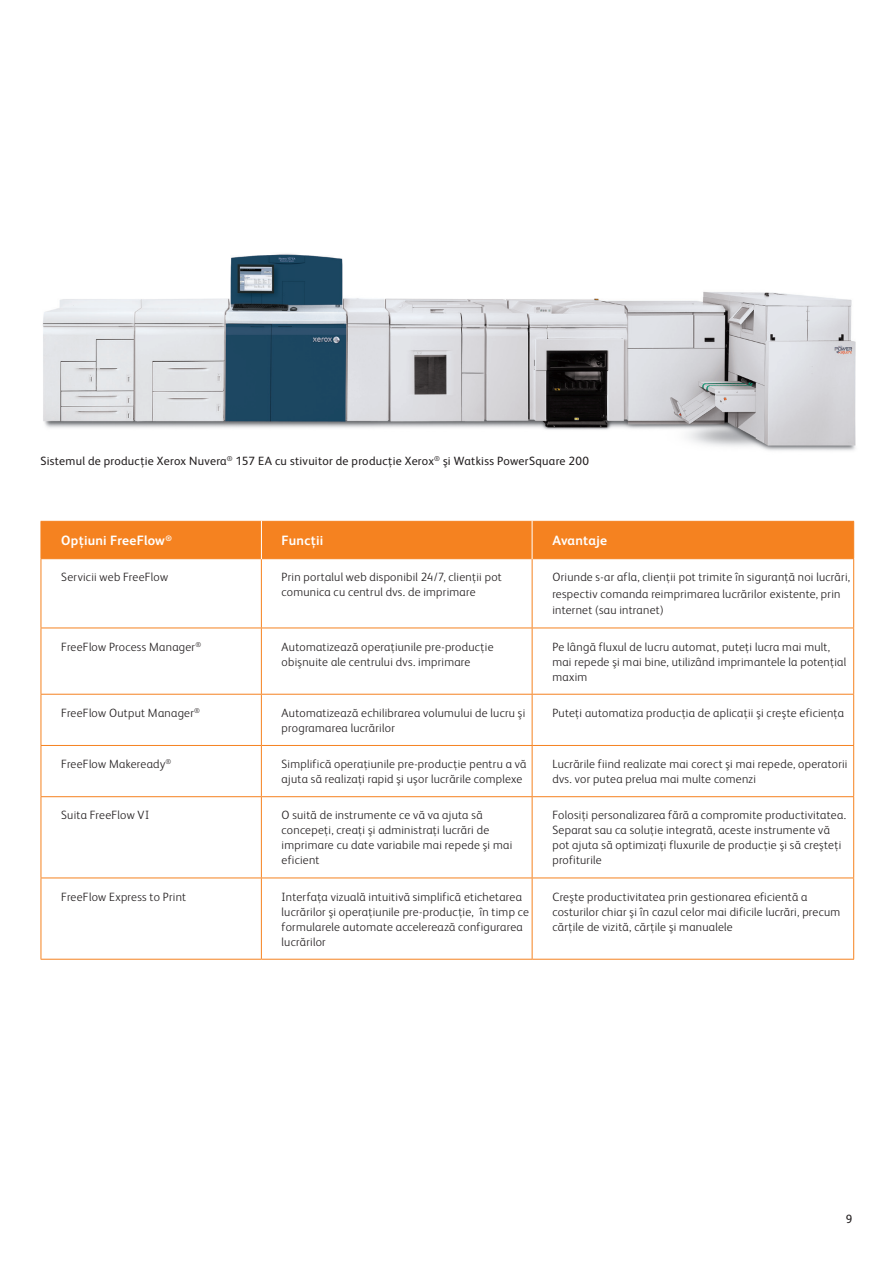
<style>
.page{position:relative;width:893px;height:1263px;background:#fff}
.page>*{position:absolute;margin:0;border:0;box-sizing:border-box;transform-origin:0 0}
.t1{font:700 13.5px "Xerox Sans";letter-spacing:.015em;color:#fff}
.t2{font:300 12px/15px "Xerox Sans";letter-spacing:.025em;color:#231f20}
.t3{font:12px "Xerox Sans";letter-spacing:.02em;color:#231f20}
</style>
<div class="page">
<img style="left:43px;top:253px;width:813px;height:198px">
<div style="left:42px;top:522px;width:811px;height:36px;background:#f58220"></div>
<hr style="left:41px;top:521px;width:220px;height:1px;background:#f58220">
<hr style="left:41px;top:522px;width:1px;height:36px;background:#f58220">
<hr style="left:261px;top:521px;width:271px;height:1px;background:#f58220">
<hr style="left:532px;top:521px;width:322px;height:1px;background:#f58220">
<hr style="left:853px;top:522px;width:1px;height:36px;background:#f58220">
<hr style="left:41px;top:558px;width:220px;height:1px;background:#f58220">
<hr style="left:41px;top:559px;width:1px;height:69px;background:#f58220">
<hr style="left:261px;top:558px;width:271px;height:1px;background:#f58220">
<hr style="left:261px;top:559px;width:1px;height:69px;background:#f58220">
<hr style="left:532px;top:558px;width:322px;height:1px;background:#f58220">
<hr style="left:532px;top:559px;width:1px;height:69px;background:#f58220">
<hr style="left:853px;top:559px;width:1px;height:69px;background:#f58220">
<hr style="left:41px;top:628px;width:220px;height:1px;background:#f58220">
<hr style="left:41px;top:628px;width:1px;height:66px;background:#f58220">
<hr style="left:261px;top:628px;width:271px;height:1px;background:#f58220">
<hr style="left:261px;top:628px;width:1px;height:66px;background:#f58220">
<hr style="left:532px;top:628px;width:322px;height:1px;background:#f58220">
<hr style="left:532px;top:628px;width:1px;height:66px;background:#f58220">
<hr style="left:853px;top:628px;width:1px;height:66px;background:#f58220">
<hr style="left:41px;top:694px;width:220px;height:1px;background:#f58220">
<hr style="left:41px;top:695px;width:1px;height:50px;background:#f58220">
<hr style="left:261px;top:694px;width:271px;height:1px;background:#f58220">
<hr style="left:261px;top:695px;width:1px;height:50px;background:#f58220">
<hr style="left:532px;top:694px;width:322px;height:1px;background:#f58220">
<hr style="left:532px;top:695px;width:1px;height:50px;background:#f58220">
<hr style="left:853px;top:695px;width:1px;height:50px;background:#f58220">
<hr style="left:41px;top:745px;width:220px;height:1px;background:#f58220">
<hr style="left:41px;top:746px;width:1px;height:50px;background:#f58220">
<hr style="left:261px;top:745px;width:271px;height:1px;background:#f58220">
<hr style="left:261px;top:746px;width:1px;height:50px;background:#f58220">
<hr style="left:532px;top:745px;width:322px;height:1px;background:#f58220">
<hr style="left:532px;top:746px;width:1px;height:50px;background:#f58220">
<hr style="left:853px;top:746px;width:1px;height:50px;background:#f58220">
<hr style="left:41px;top:796px;width:220px;height:1px;background:#f58220">
<hr style="left:41px;top:797px;width:1px;height:80px;background:#f58220">
<hr style="left:261px;top:796px;width:271px;height:1px;background:#f58220">
<hr style="left:261px;top:797px;width:1px;height:80px;background:#f58220">
<hr style="left:532px;top:796px;width:322px;height:1px;background:#f58220">
<hr style="left:532px;top:797px;width:1px;height:80px;background:#f58220">
<hr style="left:853px;top:797px;width:1px;height:80px;background:#f58220">
<hr style="left:41px;top:877px;width:220px;height:1px;background:#f58220">
<hr style="left:41px;top:878px;width:1px;height:81px;background:#f58220">
<hr style="left:261px;top:877px;width:271px;height:1px;background:#f58220">
<hr style="left:261px;top:878px;width:1px;height:81px;background:#f58220">
<hr style="left:532px;top:877px;width:322px;height:1px;background:#f58220">
<hr style="left:532px;top:878px;width:1px;height:81px;background:#f58220">
<hr style="left:853px;top:878px;width:1px;height:81px;background:#f58220">
<hr style="left:41px;top:959px;width:220px;height:1px;background:#f58220">
<hr style="left:261px;top:959px;width:271px;height:1px;background:#f58220">
<hr style="left:532px;top:959px;width:322px;height:1px;background:#f58220">
<hr style="left:261px;top:521px;width:1px;height:38px;background:#fff">
<hr style="left:532px;top:521px;width:1px;height:38px;background:#fff">
<p class="t3" style="left:40px;top:453px;width:550px">Sistemul de producţie Xerox Nuvera<sup>®</sup> 157 EA cu stivuitor de producţie Xerox<sup>®</sup> şi Watkiss PowerSquare 200</p>
<p class="t1" style="left:61px;top:531px;width:112px">Opţiuni FreeFlow<sup>®</sup></p>
<p class="t1" style="left:282px;top:531px;width:43px">Funcţii</p>
<p class="t1" style="left:552px;top:531px;width:56px">Avantaje</p>
<p class="t2" style="left:61px;top:569px;width:108px">Servicii web FreeFlow</p>
<p class="t2" style="left:282px;top:569px;width:222px">Prin portalul web disponibil 24/7, clienţii pot comunica cu centrul dvs. de imprimare</p>
<p class="t2" style="left:552px;top:568px;width:299px;line-height:16.5px">Oriunde s-ar afla, clienţii pot trimite în siguranţă noi lucrări, respectiv comanda reimprimarea lucrărilor existente, prin internet (sau intranet)</p>
<p class="t2" style="left:61px;top:638px;width:142px">FreeFlow Process Manager<sup>®</sup></p>
<p class="t2" style="left:282px;top:638px;width:213px">Automatizează operaţiunile pre-producţie obişnuite ale centrului dvs. imprimare</p>
<p class="t2" style="left:552px;top:638px;width:295px">Pe lângă fluxul de lucru automat, puteţi lucra mai mult, mai repede şi mai bine, utilizând imprimantele la potenţial maxim</p>
<p class="t2" style="left:61px;top:705px;width:140px">FreeFlow Output Manager<sup>®</sup></p>
<p class="t2" style="left:282px;top:705px;width:245px">Automatizează echilibrarea volumului de lucru şi programarea lucrărilor</p>
<p class="t2" style="left:552px;top:705px;width:293px">Puteţi automatiza producţia de aplicaţii şi creşte eficienţa</p>
<p class="t2" style="left:61px;top:756px;width:112px">FreeFlow Makeready<sup>®</sup></p>
<p class="t2" style="left:282px;top:756px;width:246px">Simplifică operaţiunile pre-producţie pentru a vă ajuta să realizaţi rapid şi uşor lucrările complexe</p>
<p class="t2" style="left:552px;top:756px;width:297px">Lucrările fiind realizate mai corect şi mai repede, operatorii dvs. vor putea prelua mai multe comenzi</p>
<p class="t2" style="left:61px;top:807px;width:90px">Suita FreeFlow VI</p>
<p class="t2" style="left:282px;top:807px;width:232px">O suită de instrumente ce vă va ajuta să concepeţi, creaţi şi administraţi lucrări de imprimare cu date variabile mai repede şi mai eficient</p>
<p class="t2" style="left:552px;top:807px;width:295px">Folosiţi personalizarea fără a compromite productivitatea.<br>Separat sau ca soluţie integrată, aceste instrumente vă pot ajuta să optimizaţi fluxurile de producţie şi să creşteţi profiturile</p>
<p class="t2" style="left:61px;top:888px;width:126px">FreeFlow Express to Print</p>
<p class="t2" style="left:282px;top:888px;width:249px">Interfaţa vizuală intuitivă simplifică etichetarea lucrărilor şi operaţiunile pre-producţie, în timp ce formularele automate accelerează configurarea lucrărilor</p>
<p class="t2" style="left:552px;top:888px;width:289px">Creşte productivitatea prin gestionarea eficientă a costurilor chiar şi în cazul celor mai dificile lucrări, precum cărţile de vizită, cărţile şi manualele</p>
<p class="t3" style="left:846px;top:1210px;width:8px">9</p>
</div>
